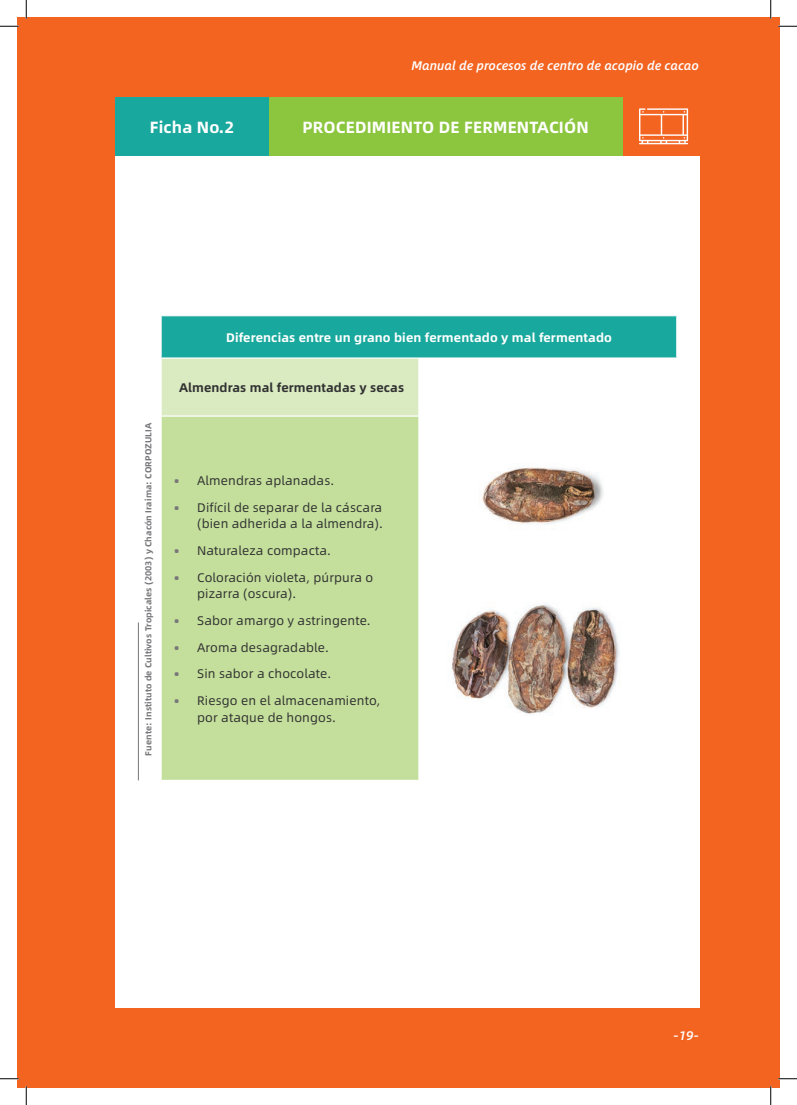
<style>
.page{position:relative;width:797px;height:1105px;background:#fff}
.page>*{position:absolute;margin:0;border:0;box-sizing:border-box;transform-origin:0 0}
.t1{font:700 16.25px "Alibaba Sans";letter-spacing:.01em;color:#fff}
.t2{font:12.5px/16.2px "Alibaba Sans";letter-spacing:.01em;color:#313232}
.t3{font:700 12.5px "Alibaba Sans";letter-spacing:.01em;color:#fff}
.t4{font:italic 500 12.5px "Alibaba Sans";letter-spacing:.01em;color:#fff}
.t5{font:700 12.5px "Alibaba Sans";letter-spacing:.01em;color:#313232}
.t6{font:700 8.75px "Alibaba Sans";letter-spacing:.01em;color:#77777a}
.s1{font-weight:700;color:#77777a}
</style>
<div class="page">
<div style="left:17px;top:17px;width:9px;height:1070px;background:#f36421"></div>
<div style="left:26px;top:17px;width:753px;height:1070px;background:#f36421"></div>
<div style="left:115px;top:97px;width:585px;height:911px;background:#fff"></div>
<div style="left:115px;top:97px;width:153px;height:59px;background:#19a89d"></div>
<div style="left:268px;top:97px;width:354px;height:59px;background:#8bc63e"></div>
<div style="left:622px;top:93px;width:82px;height:63px;background:#f36421"></div>
<svg style="left:639px;top:108px;width:49px;height:37px"></svg>
<div style="left:161px;top:316px;width:515px;height:42px;background:#19a89d"></div>
<div style="left:161px;top:358px;width:258px;height:58px;background:#daeac1"></div>
<div style="left:161px;top:416px;width:258px;height:364px;background:#c4df9b"></div>
<hr style="left:160px;top:316px;width:2px;height:41px;background:#fff">
<hr style="left:160px;top:357px;width:259px;height:2px;background:#fff">
<hr style="left:419px;top:357px;width:258px;height:2px;background:#fff">
<hr style="left:160px;top:359px;width:2px;height:56px;background:#fff">
<hr style="left:418px;top:359px;width:1px;height:56px;background:#fff">
<hr style="left:160px;top:415px;width:259px;height:2px;background:#fff">
<hr style="left:160px;top:417px;width:2px;height:363px;background:#fff">
<hr style="left:418px;top:417px;width:1px;height:363px;background:#fff">
<img style="left:482px;top:467px;width:122px;height:58px">
<img style="left:451px;top:604px;width:168px;height:111px">
<hr style="left:138px;top:622px;width:1px;height:158px;background:#77777a">
<svg style="left:0;top:25px;width:19px;height:2px"></svg>
<svg style="left:778px;top:25px;width:19px;height:2px"></svg>
<svg style="left:0;top:1078px;width:19px;height:1px"></svg>
<svg style="left:778px;top:1078px;width:19px;height:1px"></svg>
<svg style="left:25px;top:0;width:2px;height:19px"></svg>
<svg style="left:25px;top:1086px;width:2px;height:19px"></svg>
<svg style="left:770px;top:0;width:1px;height:19px"></svg>
<svg style="left:770px;top:1086px;width:1px;height:19px"></svg>
<p class="t4" style="left:411px;top:55px;width:289px">Manual de procesos de centro de acopio de cacao</p>
<h1 class="t1" style="left:150px;top:114px;width:86px">Ficha No.2</h1>
<h1 class="t1" style="left:302px;top:114px;width:288px">PROCEDIMIENTO DE FERMENTACIÓN</h1>
<p class="t6" style="left:141px;top:755px;width:334px;rotate:-90deg">Fuente: Instituto de Cultivos Tropicales (2003) y Chacón Iraima: CORPOZULIA</p>
<p class="t3" style="left:226px;top:327px;width:387px">Diferencias entre un grano bien fermentado y mal fermentado</p>
<p class="t5" style="left:179px;top:378px;width:226px">Almendras mal fermentadas y secas</p>
<p class="t2" style="left:175px;top:471px;width:161px"><span class="s1">•</span> Almendras aplanadas.</p>
<p class="t2" style="left:175px;top:498px;width:210px;text-align:right"><span class="s1">•</span> Difícil de separar de la cáscara (bien adherida a la almendra).</p>
<p class="t2" style="left:175px;top:541px;width:158px"><span class="s1">•</span> Naturaleza compacta.</p>
<p class="t2" style="left:197px;top:568px;width:177px;text-indent:-22px"><span class="s1">•</span> Coloración violeta, púrpura o pizarra (oscura).</p>
<p class="t2" style="left:175px;top:611px;width:197px"><span class="s1">•</span> Sabor amargo y astringente.</p>
<p class="t2" style="left:175px;top:638px;width:156px"><span class="s1">•</span> Aroma desagradable.</p>
<p class="t2" style="left:175px;top:665px;width:158px"><span class="s1">•</span> Sin sabor a chocolate.</p>
<p class="t2" style="left:197px;top:692px;width:184px;text-indent:-22px"><span class="s1">•</span> Riesgo en el almacenamiento, por ataque de hongos.</p>
<p class="t4" style="left:673px;top:1025px;width:27px">-19-</p>
</div>
